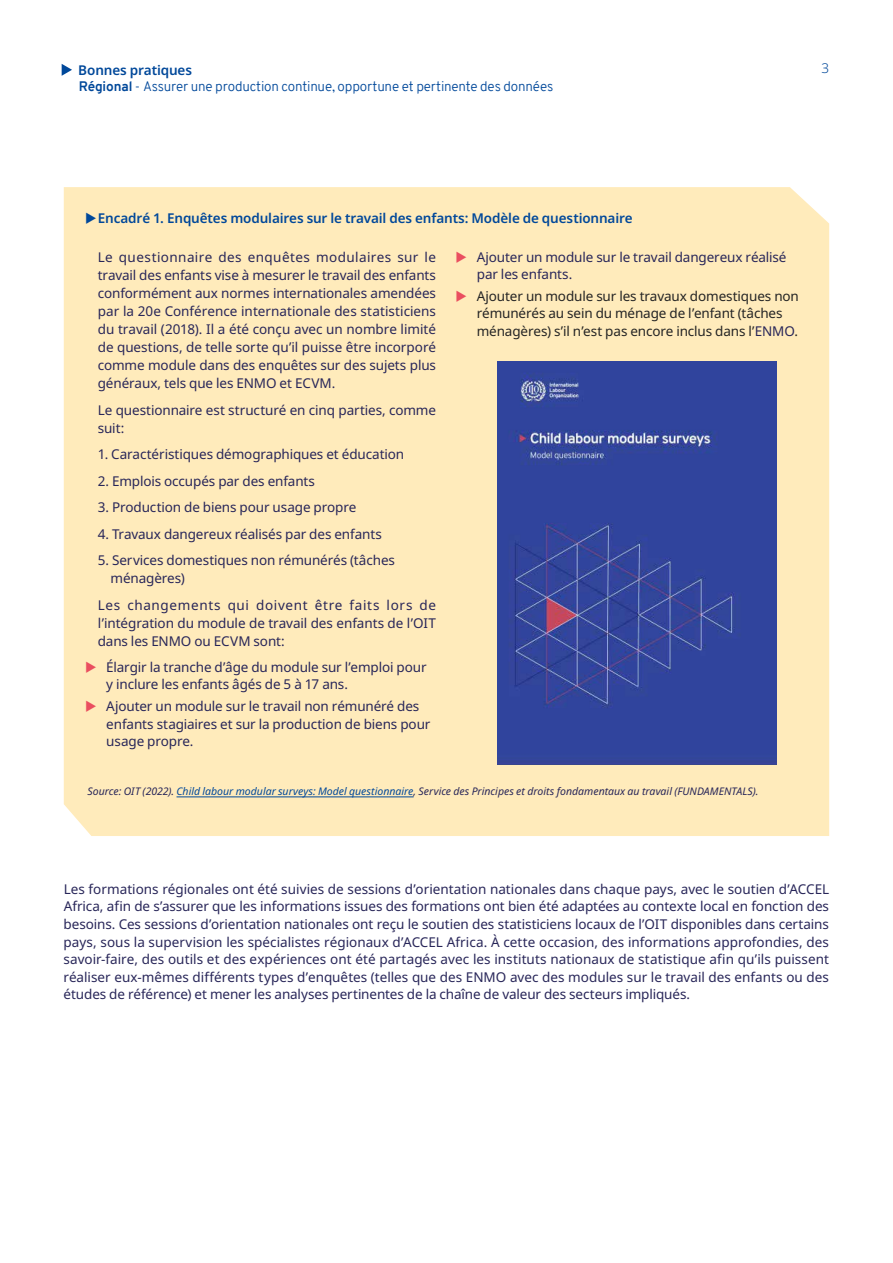
<style>
.page{position:relative;width:893px;height:1263px;background:#fff}
.page>*{position:absolute;margin:0;border:0;box-sizing:border-box;transform-origin:0 0}
.t1{font:13.5px/18px "Noto Sans";letter-spacing:-.01em;color:#282659}
.t2{font:13.5px/17.7px "Noto Sans";letter-spacing:-.01em;color:#242424}
.t3{font:600 13.5px "Noto Sans";letter-spacing:-.01em;color:#00489a}
.t4{font:300 13.5px "Overpass";letter-spacing:-.01em;color:#00489a}
.t5{font:300 13.5px "Noto Sans";color:#00489a}
.t6{font:italic 10.5px "Noto Sans";color:#282659}
.s1{font-weight:700}
.s2{color:#282659}
.s3{color:#00489a}
</style>
<div class="page">
<svg style="left:62px;top:64px;width:10px;height:12px"></svg>
<div style="left:64px;top:187px;width:765px;height:649px;background:#ffebbb"></div>
<img style="left:497px;top:361px;width:279px;height:403px">
<hr style="left:177px;top:797px;width:237px;height:1px;background:#00489a">
<svg style="left:86px;top:212px;width:10px;height:12px"></svg>
<svg style="left:86px;top:661px;width:10px;height:11px"></svg>
<svg style="left:86px;top:700px;width:10px;height:12px"></svg>
<svg style="left:457px;top:251px;width:9px;height:11px"></svg>
<svg style="left:457px;top:290px;width:9px;height:12px"></svg>
<p class="t3" style="left:78px;top:60px;width:115px">Bonnes pratiques</p>
<p class="t4" style="left:79px;top:77px;width:476px"><span class="s1">Régional</span> - Assurer une production continue, opportune et pertinente des données</p>
<p class="t5" style="left:821px;top:59px;width:9px">3</p>
<p class="t3" style="left:98px;top:208px;width:536px">Encadré 1. Enquêtes modulaires sur le travail des enfants: Modèle de questionnaire</p>
<p class="t1" style="left:98px;top:248px;width:340px;text-align:justify">Le questionnaire des enquêtes modulaires sur le travail des enfants vise à mesurer le travail des enfants conformément aux normes internationales amendées par la 20e Conférence internationale des statisticiens du travail (2018). Il a été conçu avec un nombre limité de questions, de telle sorte qu’il puisse être incorporé comme module dans des enquêtes sur des sujets plus généraux, tels que les ENMO et ECVM.</p>
<p class="t1" style="left:98px;top:401px;width:340px">Le questionnaire est structuré en cinq parties, comme suit:</p>
<p class="t1" style="left:98px;top:445px;width:308px">1. Caractéristiques démographiques et éducation</p>
<p class="t1" style="left:98px;top:472px;width:219px">2. Emplois occupés par des enfants</p>
<p class="t1" style="left:98px;top:498px;width:260px">3. Production de biens pour usage propre</p>
<p class="t1" style="left:98px;top:525px;width:286px">4. Travaux dangereux réalisés par des enfants</p>
<p class="t1" style="left:111px;top:551px;width:286px;text-indent:-13px">5. Services domestiques non rémunérés (tâches ménagères)</p>
<p class="t1" style="left:98px;top:596px;width:340px;text-align:justify">Les changements qui doivent être faits lors de l’intégration du module de travail des enfants de l’OIT dans les ENMO ou ECVM sont:</p>
<p class="t1" style="left:106px;top:658px;width:322px;line-height:17.5px">Élargir la tranche d’âge du module sur l’emploi pour y inclure les enfants âgés de 5 à 17 ans.</p>
<p class="t1" style="left:106px;top:698px;width:326px;line-height:17.5px">Ajouter un module sur le travail non rémunéré des enfants stagiaires et sur la production de biens pour usage propre.</p>
<p class="t1" style="left:477px;top:248px;width:311px;line-height:17.5px">Ajouter un module sur le travail dangereux réalisé par les enfants.</p>
<p class="t2" style="left:477px;top:287px;width:324px">Ajouter un module sur les travaux domestiques non rémunérés au sein du ménage de l’enfant (tâches ménagères) s’il n’est pas encore inclus dans l’<span class="s2">ENMO</span>.</p>
<p class="t6" style="left:88px;top:784px;width:672px">Source: OIT (2022). <span class="s3">Child labour modular surveys: Model questionnaire</span>, Service des Principes et droits fondamentaux au travail (FUNDAMENTALS).</p>
<p class="t1" style="left:64px;top:880px;width:767px;line-height:17.5px;text-align:justify">Les formations régionales ont été suivies de sessions d’orientation nationales dans chaque pays, avec le soutien d’ACCEL Africa, afin de s’assurer que les informations issues des formations ont bien été adaptées au contexte local en fonction des besoins. Ces sessions d’orientation nationales ont reçu le soutien des statisticiens locaux de l’OIT disponibles dans certains pays, sous la supervision les spécialistes régionaux d’ACCEL Africa. À cette occasion, des informations approfondies, des savoir-faire, des outils et des expériences ont été partagés avec les instituts nationaux de statistique afin qu’ils puissent réaliser eux-mêmes différents types d’enquêtes (telles que des ENMO avec des modules sur le travail des enfants ou des études de référence) et mener les analyses pertinentes de la chaîne de valeur des secteurs impliqués.</p>
</div>
